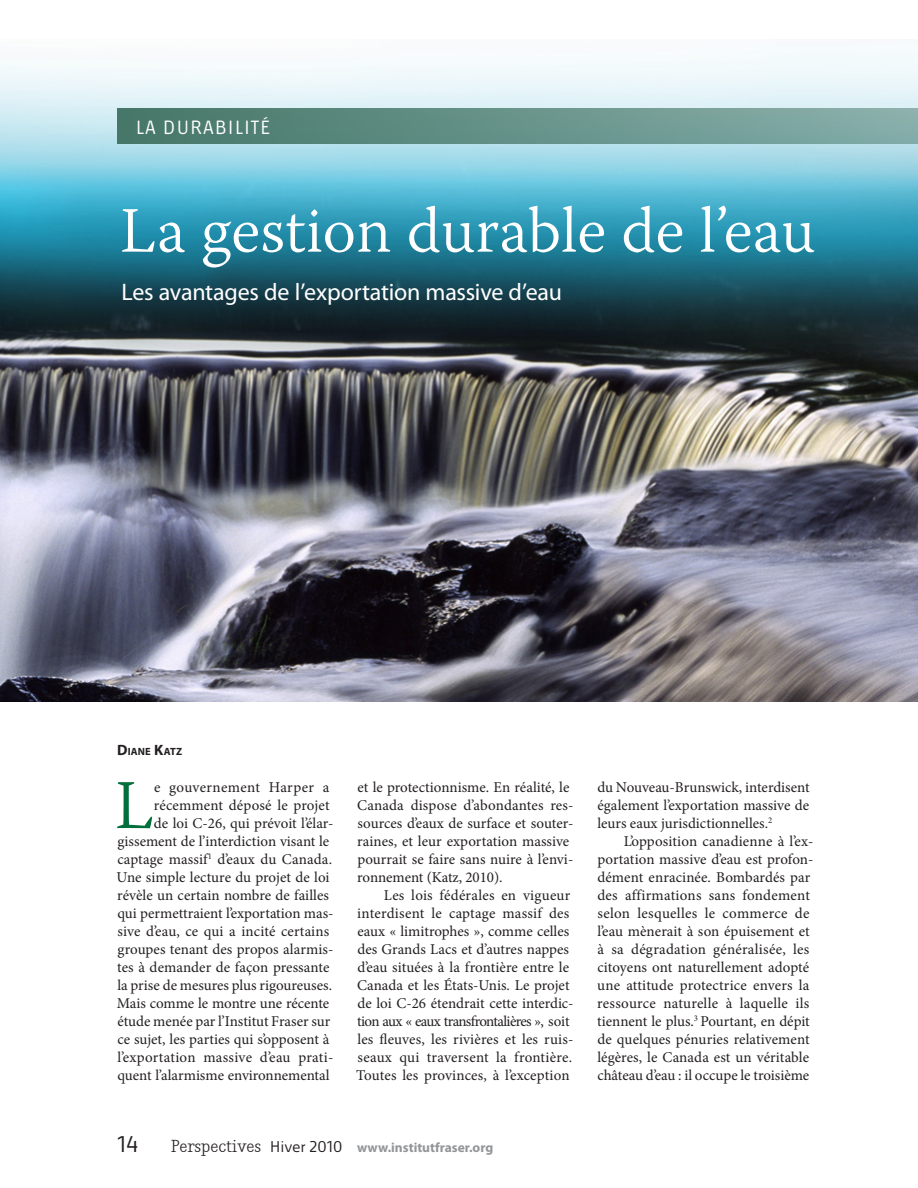
<style>
.page{position:relative;width:918px;height:1188px;background:#fff}
.page>*{position:absolute;margin:0;border:0;box-sizing:border-box;transform-origin:0 0}
.Bodytext_-_1st_para{font:300 69.6px "Warnock Pro";color:#006f3c}
.Headline_Condensed{font:300 64.5px "Warnock Pro";color:#fff}
.Subhead_usual__18_pt{font:24px "Myriad Pro";letter-spacing:-.01em;color:#fff}
.t1{font:24px "Mr Jones";color:#231f20}
.t2{font:20.25px "Mr Jones";letter-spacing:.06em;color:#fff}
.Bodytext_-_2nd_para{font:15px/18px "Minion Pro";letter-spacing:.005em;color:#231f20}
.Bodytext_-_1st_para-2{font:15px/18px "Minion Pro";color:#231f20}
.Bodytext_-_1st_para-3{font:15px "Minion Pro";letter-spacing:.02em;color:#231f20}
.t3{font:700 13.5px "Myriad Pro";color:#939598}
.Byline{font:700 10.5px "Myriad Pro";letter-spacing:.01em;color:#231f20}
.s1{font-size:15px}
.s2{font-family:"Nadia Serif Normal";font-weight:400;font-size:16.5px;color:#231f20}
.s3{font-family:"Mr Jones";font-weight:400;font-size:16.5px;color:#231f20}
</style>
<div class="page">
<img style="left:0;top:52px;width:918px;height:650px">
<div style="left:117px;top:108px;width:801px;height:36px;background:linear-gradient(to right,#457768,#87afac)"></div>
<p class="t2" style="left:136px;top:116px;width:136px">LA DURABILITÉ</p>
<p class="Headline_Condensed" style="left:120px;top:192px;width:697px">La gestion durable de l’eau</p>
<p class="Subhead_usual__18_pt" style="left:121px;top:279px;width:442px">Les avantages de l’exportation massive d’eau</p>
<p class="Byline" style="left:117px;top:746px;width:67px"><span class="s1">D</span>IANE <span class="s1">K</span>ATZ</p>
<p class="Bodytext_-_1st_para" style="left:115px;top:763px;width:40px">L</p>
<p class="Bodytext_-_1st_para-3" style="left:154px;top:777px;width:177px">e gouvernement Harper a</p>
<p class="Bodytext_-_1st_para-2" style="left:154px;top:796px;width:177px">récemment déposé le projet</p>
<p class="Bodytext_-_1st_para-2" style="left:154px;top:814px;width:181px">de loi C-26, qui prévoit l’élar-</p>
<p class="Bodytext_-_1st_para-2" style="left:118px;top:832px;width:213px">gissement de l’interdiction visant le</p>
<p class="Bodytext_-_1st_para-2" style="left:117px;top:850px;width:216px">captage massif<sup>1</sup> d’eaux du Canada.</p>
<p class="Bodytext_-_1st_para-2" style="left:117px;top:868px;width:214px">Une simple lecture du projet de loi</p>
<p class="Bodytext_-_1st_para-2" style="left:117px;top:886px;width:213px">révèle un certain nombre de failles</p>
<p class="Bodytext_-_1st_para-2" style="left:117px;top:904px;width:218px">qui permettraient l’exportation mas-</p>
<p class="Bodytext_-_1st_para-2" style="left:118px;top:922px;width:213px">sive d’eau, ce qui a incité certains</p>
<p class="Bodytext_-_1st_para-2" style="left:118px;top:940px;width:217px">groupes tenant des propos alarmis-</p>
<p class="Bodytext_-_1st_para-2" style="left:117px;top:958px;width:214px">tes à demander de façon pressante</p>
<p class="Bodytext_-_1st_para-2" style="left:117px;top:976px;width:216px">la prise de mesures plus rigoureuses.</p>
<p class="Bodytext_-_1st_para-2" style="left:117px;top:994px;width:214px">Mais comme le montre une récente</p>
<p class="Bodytext_-_1st_para-2" style="left:117px;top:1012px;width:214px">étude menée par l’Institut Fraser sur</p>
<p class="Bodytext_-_1st_para-2" style="left:117px;top:1030px;width:214px">ce sujet, les parties qui s’opposent à</p>
<p class="Bodytext_-_1st_para-3" style="left:117px;top:1047px;width:218px">l’exportation massive d’eau prati-</p>
<p class="Bodytext_-_1st_para-2" style="left:117px;top:1066px;width:214px">quent l’alarmisme environnemental</p>
<p class="Bodytext_-_1st_para-2" style="left:357px;top:778px;width:218px">et le protectionnisme. En réalité, le Canada dispose d’abondantes res&shy;sources d’eaux de surface et souter&shy;raines, et leur exportation massive pourrait se faire sans nuire à l’envi&shy;ronnement (Katz, 2010).</p>
<p class="Bodytext_-_2nd_para" style="left:356px;top:886px;width:219px;text-indent:28px">Les lois fédérales en vigueur interdisent le captage massif des eaux « limitrophes », comme celles des Grands Lacs et d’autres nappes d’eau situées à la frontière entre le Canada et les États-Unis. Le projet de loi C-26 étendrait cette interdic&shy;tion aux « eaux transfrontalières », soit les fleuves, les rivières et les ruis&shy;seaux qui traversent la frontière.<br>Toutes les provinces, à l’exception</p>
<p class="t1" style="left:117px;top:1131px;width:23px">14</p>
<p class="t3" style="left:171px;top:1140px;width:324px"><span class="s2">Perspectives</span> <span class="s3">Hiver 2010</span> www.institutfraser.org</p>
<p class="Bodytext_-_2nd_para" style="left:597px;top:778px;width:214px;text-align:justify">du Nouveau-Brunswick, interdisent également l’exportation massive de leurs eaux jurisdictionnelles.<sup>2</sup></p>
<p class="Bodytext_-_2nd_para" style="left:597px;top:832px;width:218px;text-indent:27px">L’opposition canadienne à l’ex&shy;portation massive d’eau est profon&shy;dément enracinée. Bombardés par des affirmations sans fondement selon lesquelles le commerce de l’eau mènerait à son épuisement et à sa dégradation généralisée, les citoyens ont naturellement adopté une attitude protectrice envers la ressource naturelle à laquelle ils tiennent le plus.<sup>3</sup> Pourtant, en dépit de quelques pénuries relativement légères, le Canada est un véritable château d’eau : il occupe le troisième</p>
</div>
